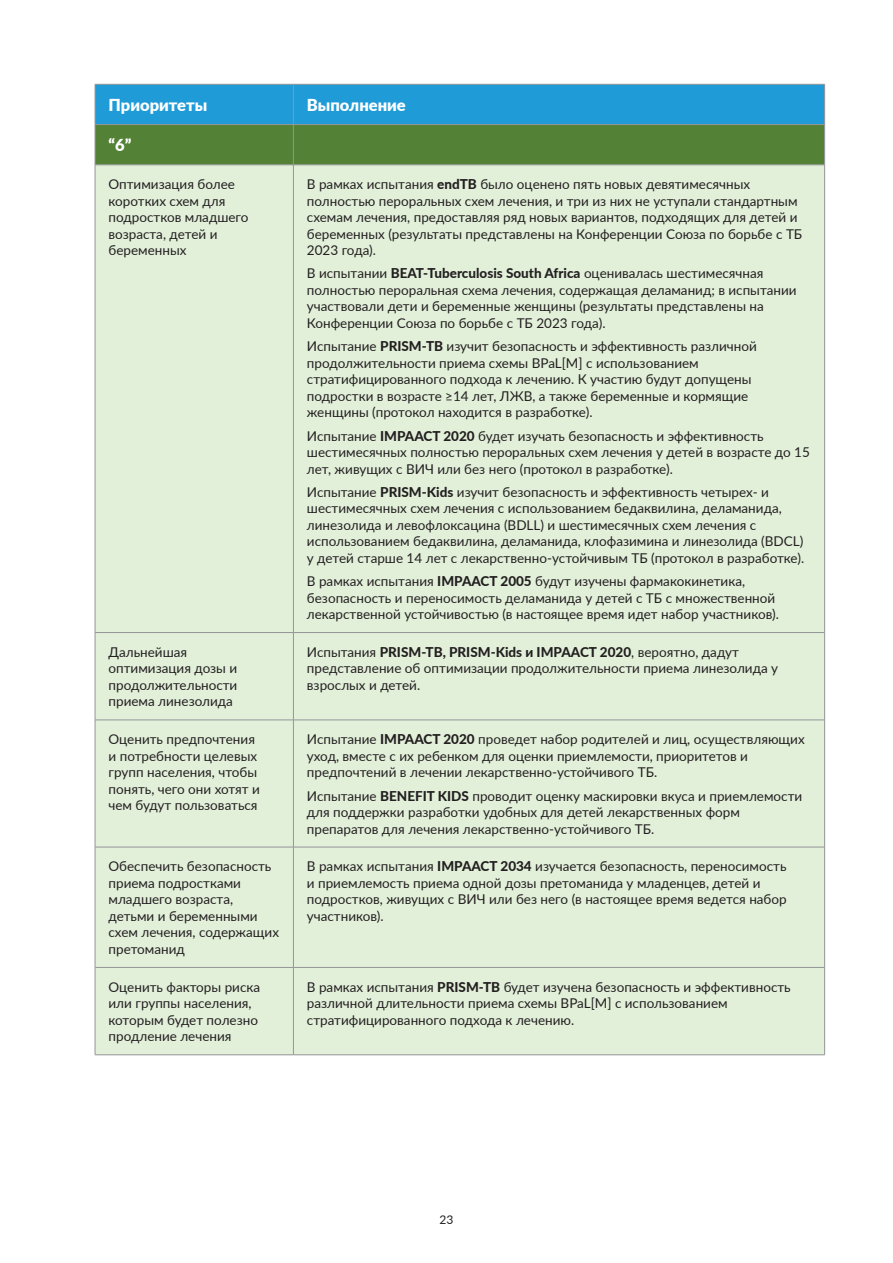
<style>
.page{position:relative;width:893px;height:1263px;background:#fff}
.page>*{position:absolute;margin:0;border:0;box-sizing:border-box;transform-origin:0 0}
.Table{font:900 16.5px "Lato";color:#fff}
.Table-2{font:13.5px/16.5px "Lato";color:#231f20}
.t1{font:12px "Lato";color:#231f20}
.s1{font-weight:800}
</style>
<div class="page">
<svg style="left:96px;top:85px;width:728px;height:80px;background:#3a8e86"></svg>
<div style="left:96px;top:166px;width:728px;height:888px;background:#e2f0da"></div>
<hr style="left:95px;top:84px;width:1px;height:41px;background:#939598">
<hr style="left:293px;top:84px;width:1px;height:40px;background:#939598">
<hr style="left:824px;top:84px;width:1px;height:41px;background:#939598">
<hr style="left:95px;top:125px;width:1px;height:40px;background:#939598">
<hr style="left:293px;top:125px;width:1px;height:40px;background:#939598">
<hr style="left:824px;top:125px;width:1px;height:40px;background:#939598">
<hr style="left:95px;top:165px;width:1px;height:467px;background:#939598">
<hr style="left:293px;top:165px;width:1px;height:467px;background:#939598">
<hr style="left:95px;top:632px;width:198px;height:1px;background:#939598">
<hr style="left:95px;top:633px;width:1px;height:87px;background:#939598">
<hr style="left:293px;top:632px;width:531px;height:1px;background:#939598">
<hr style="left:293px;top:633px;width:1px;height:87px;background:#939598">
<hr style="left:95px;top:720px;width:198px;height:1px;background:#939598">
<hr style="left:95px;top:720px;width:1px;height:127px;background:#939598">
<hr style="left:293px;top:720px;width:531px;height:1px;background:#939598">
<hr style="left:293px;top:720px;width:1px;height:127px;background:#939598">
<hr style="left:95px;top:847px;width:198px;height:1px;background:#939598">
<hr style="left:95px;top:847px;width:1px;height:120px;background:#939598">
<hr style="left:293px;top:847px;width:531px;height:1px;background:#939598">
<hr style="left:293px;top:847px;width:1px;height:120px;background:#939598">
<hr style="left:95px;top:967px;width:1px;height:87px;background:#939598">
<hr style="left:293px;top:967px;width:1px;height:87px;background:#939598">
<hr style="left:95px;top:124px;width:198px;height:1px;background:#939598">
<hr style="left:95px;top:165px;width:198px;height:1px;background:#939598">
<hr style="left:824px;top:165px;width:1px;height:467px;background:#939598">
<hr style="left:824px;top:632px;width:1px;height:88px;background:#939598">
<hr style="left:824px;top:720px;width:1px;height:127px;background:#939598">
<hr style="left:824px;top:847px;width:1px;height:120px;background:#939598">
<hr style="left:95px;top:967px;width:198px;height:1px;background:#939598">
<hr style="left:293px;top:967px;width:532px;height:1px;background:#939598">
<hr style="left:824px;top:967px;width:1px;height:87px;background:#939598">
<hr style="left:95px;top:1054px;width:198px;height:1px;background:#939598">
<hr style="left:293px;top:1054px;width:532px;height:1px;background:#939598">
<hr style="left:95px;top:84px;width:198px;height:1px;background:#939598">
<hr style="left:293px;top:84px;width:532px;height:1px;background:#939598">
<hr style="left:293px;top:124px;width:531px;height:1px;background:#939598">
<hr style="left:293px;top:165px;width:532px;height:1px;background:#939598">
<p class="Table" style="left:109px;top:93px;width:100px">Приоритеты</p>
<p class="Table" style="left:307px;top:93px;width:100px">Выполнение</p>
<p class="Table" style="left:109px;top:133px;width:24px">“6”</p>
<p class="Table-2" style="left:109px;top:175px;width:141px">Оптимизация более коротких схем для подростков младшего возраста, детей и беременных</p>
<p class="Table-2" style="left:307px;top:175px;width:497px">В рамках испытания <span class="s1">endTB</span> было оценено пять новых девятимесячных полностью пероральных схем лечения, и три из них не уступали стандартным схемам лечения, предоставляя ряд новых вариантов, подходящих для детей и беременных (результаты представлены на Конференции Союза по борьбе с ТБ 2023 года).</p>
<p class="Table-2" style="left:307px;top:265px;width:491px">В испытании <span class="s1">BEAT-Tuberculosis South Africa</span> оценивалась шестимесячная полностью пероральная схема лечения, содержащая деламанид; в испытании участвовали дети и беременные женщины (результаты представлены на Конференции Союза по борьбе с ТБ 2023 года).</p>
<p class="Table-2" style="left:307px;top:337px;width:451px">Испытание <span class="s1">PRISM-TB</span> изучит безопасность и эффективность различной продолжительности приема схемы BPaL[M] с использованием стратифицированного подхода к лечению. К участию будут допущены подростки в возрасте ≥14 лет, ЛЖВ, а также беременные и кормящие женщины (протокол находится в разработке).</p>
<p class="Table-2" style="left:307px;top:427px;width:504px">Испытание <span class="s1">IMPAACT 2020</span> будет изучать безопасность и эффективность шестимесячных полностью пероральных схем лечения у детей в возрасте до 15 лет, живущих с ВИЧ или без него (протокол в разработке).</p>
<p class="Table-2" style="left:307px;top:483px;width:499px">Испытание <span class="s1">PRISM-Kids</span> изучит безопасность и эффективность четырех- и шестимесячных схем лечения с использованием бедаквилина, деламанида, линезолида и левофлоксацина (BDLL) и шестимесячных схем лечения с использованием бедаквилина, деламанида, клофазимина и линезолида (BDCL) у детей старше 14 лет с лекарственно-устойчивым ТБ (протокол в разработке).</p>
<p class="Table-2" style="left:307px;top:572px;width:473px">В рамках испытания <span class="s1">IMPAACT 2005</span> будут изучены фармакокинетика, безопасность и переносимость деламанида у детей с ТБ с множественной лекарственной устойчивостью (в настоящее время идет набор участников).</p>
<p class="Table-2" style="left:109px;top:643px;width:130px">Дальнейшая оптимизация дозы и продолжительности приема линезолида</p>
<p class="Table-2" style="left:307px;top:643px;width:473px">Испытания <span class="s1">PRISM-TB, PRISM-Kids и IMPAACT 2020</span>, вероятно, дадут представление об оптимизации продолжительности приема линезолида у взрослых и детей.</p>
<p class="Table-2" style="left:109px;top:730px;width:153px">Оценить предпочтения и потребности целевых групп населения, чтобы понять, чего они хотят и чем будут пользоваться</p>
<p class="Table-2" style="left:307px;top:730px;width:499px">Испытание <span class="s1">IMPAACT 2020</span> проведет набор родителей и лиц, осуществляющих уход, вместе с их ребенком для оценки приемлемости, приоритетов и предпочтений в лечении лекарственно-устойчивого ТБ.</p>
<p class="Table-2" style="left:307px;top:787px;width:497px">Испытание <span class="s1">BENEFIT KIDS</span> проводит оценку маскировки вкуса и приемлемости для поддержки разработки удобных для детей лекарственных форм препаратов для лечения лекарственно-устойчивого ТБ.</p>
<p class="Table-2" style="left:109px;top:858px;width:172px">Обеспечить безопасность приема подростками младшего возраста, детьми и беременными схем лечения, содержащих претоманид</p>
<p class="Table-2" style="left:307px;top:858px;width:481px">В рамках испытания <span class="s1">IMPAACT 2034</span> изучается безопасность, переносимость и приемлемость приема одной дозы претоманида у младенцев, детей и подростков, живущих с ВИЧ или без него (в настоящее время ведется набор участников).</p>
<p class="Table-2" style="left:109px;top:978px;width:153px">Оценить факторы риска или группы населения, которым будет полезно продление лечения</p>
<p class="Table-2" style="left:307px;top:978px;width:485px">В рамках испытания <span class="s1">PRISM-TB</span> будет изучена безопасность и эффективность различной длительности приема схемы BPaL[M] с использованием стратифицированного подхода к лечению.</p>
<p class="t1" style="left:439px;top:1211px;width:15px">23</p>
</div>
